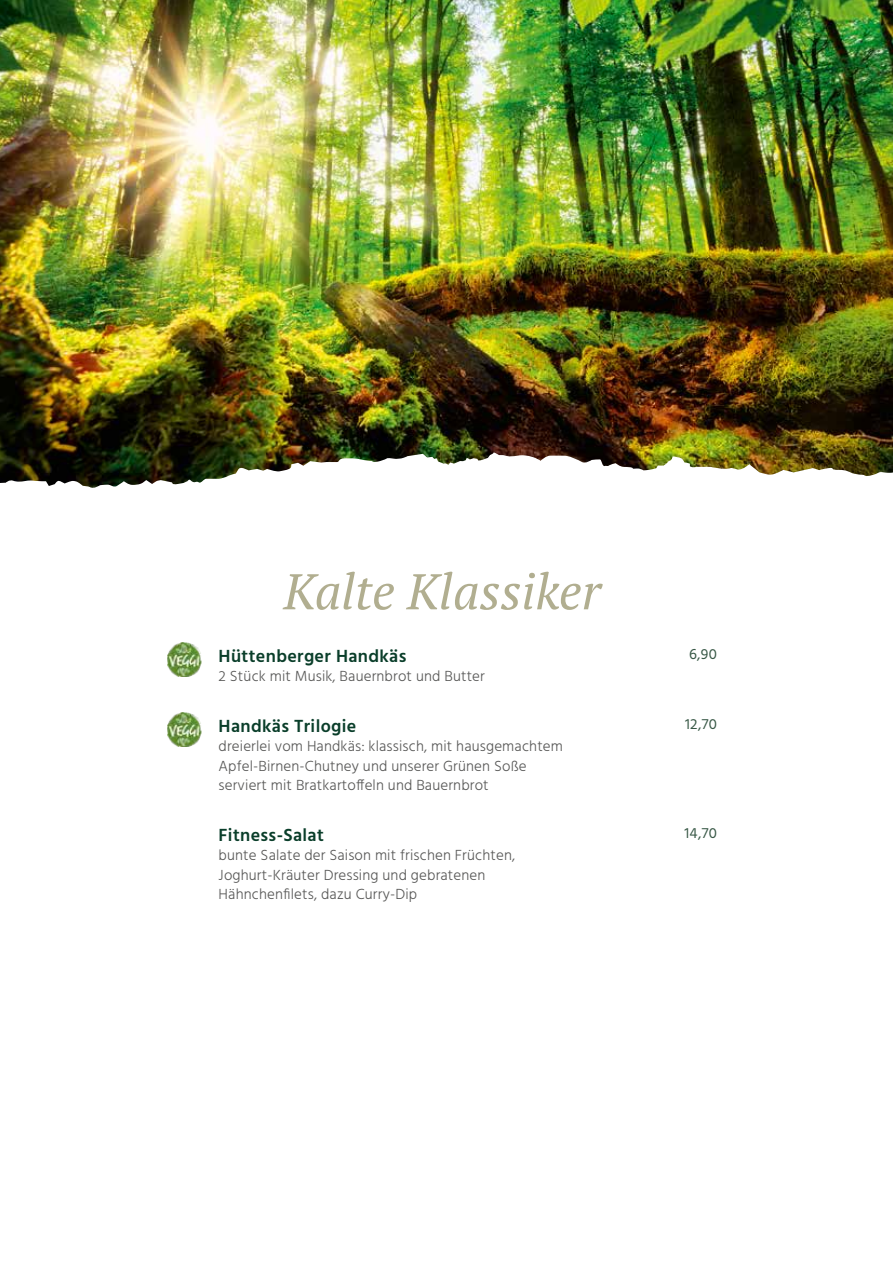
<style>
.page{position:relative;width:893px;height:1263px;background:#fff}
.page>*{position:absolute;margin:0;border:0;box-sizing:border-box;transform-origin:0 0}
.t1{font:italic 50.1px "PT Serif";color:#b1ae90}
.t2{font:600 18px "Hind";letter-spacing:.02em;color:#0a3e2a}
.t3{font:300 15px/19.5px "Hind";letter-spacing:.01em;color:#575756}
.t4{font:15px "Hind";letter-spacing:.02em;color:#385846}
</style>
<div class="page">
<img style="left:600px;top:0;width:293px;height:476px">
<img style="left:0;top:0;width:600px;height:488px">
<img style="left:168px;top:643px;width:34px;height:34px">
<img style="left:168px;top:713px;width:34px;height:34px">
<h1 class="t1" style="left:284px;top:560px;width:319px">Kalte Klassiker</h1>
<p class="t2" style="left:219px;top:643px;width:189px">Hüttenberger Handkäs</p>
<p class="t3" style="left:219px;top:667px;width:268px">2 Stück mit Musik, Bauernbrot und Butter</p>
<p class="t2" style="left:219px;top:713px;width:139px">Handkäs Trilogie</p>
<p class="t3" style="left:219px;top:737px;width:346px">dreierlei vom Handkäs: klassisch, mit hausgemachtem<br>Apfel-Birnen-Chutney und unserer Grünen Soße serviert mit Bratkartoffeln und Bauernbrot</p>
<p class="t2" style="left:219px;top:822px;width:107px">Fitness-Salat</p>
<p class="t3" style="left:219px;top:846px;width:298px">bunte Salate der Saison mit frischen Früchten,<br>Joghurt-Kräuter Dressing und gebratenen<br>Hähnchenfilets, dazu Curry-Dip</p>
<p class="t4" style="left:689px;top:644px;width:29px">6,90</p>
<p class="t4" style="left:685px;top:713px;width:33px">12,70</p>
<p class="t4" style="left:684px;top:822px;width:34px">14,70</p>
</div>
